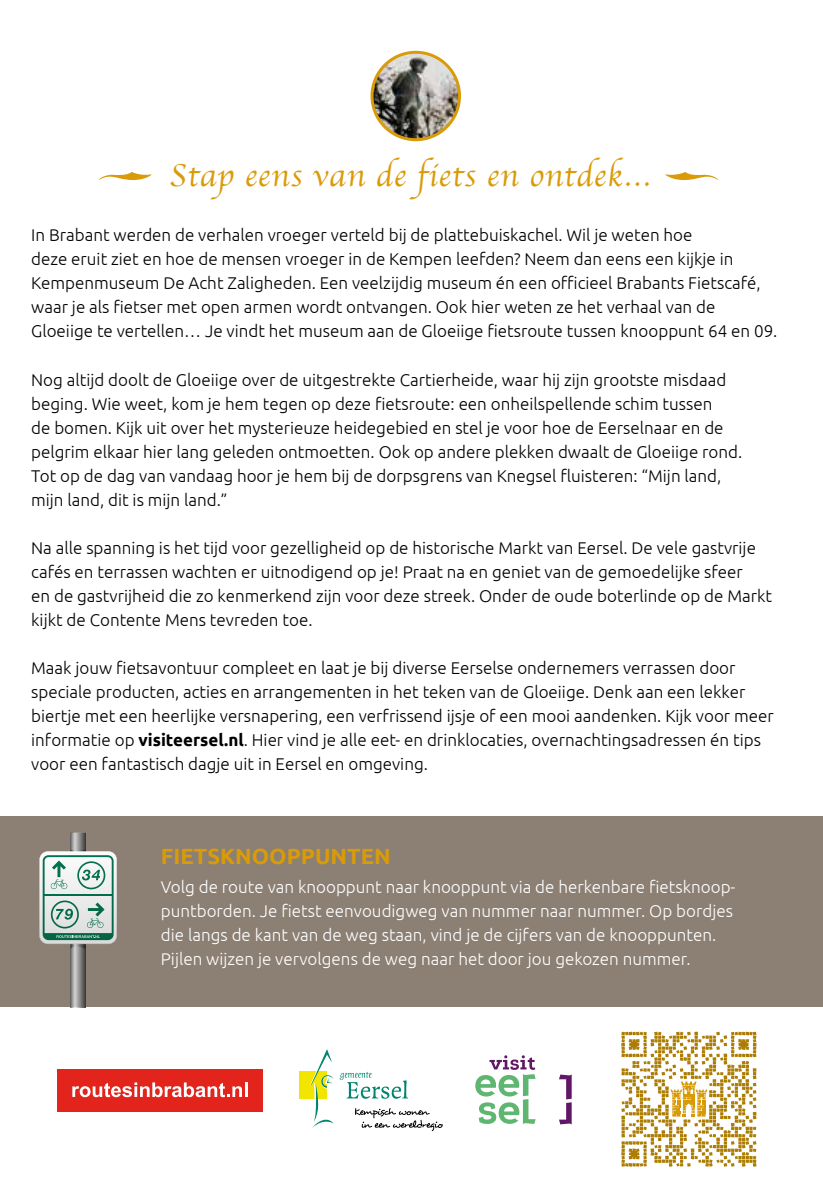
<style>
.page{position:relative;width:823px;height:1191px;background:#fff}
.page>*{position:absolute;margin:0;border:0;box-sizing:border-box;transform-origin:0 0}
.t1{font:33px "Apple Chancery";letter-spacing:.025em;color:#da9b09}
.t2{font:700 22px "Ubuntu";color:#da9b09}
.t3{font:300 17px/24px "Ubuntu";color:#000}
.t4{font:300 17px/24px "Ubuntu";color:#fff}
.s1{font-weight:700}
</style>
<div class="page">
<div style="left:0;top:816px;width:822px;height:191px;background:#8c7f73"></div>
<div style="left:71px;top:833px;width:15px;height:174px;background:#a8a8a8"></div>
<svg style="left:74px;top:833px;width:12px;height:174px"></svg>
<svg style="left:39px;top:849px;width:78px;height:100px"></svg>
<img style="left:372px;top:52px;width:87px;height:88px;border-radius:44px">
<div style="left:370px;top:51px;width:90px;height:90px;border:3px solid #da9b09;border-radius:50%"></div>
<svg style="left:475px;top:1055px;width:60px;height:69px"></svg>
<svg style="left:559px;top:1074px;width:12px;height:50px"></svg>
<div style="left:57px;top:1069px;width:205px;height:43px;background:#e2241c"></div>
<svg style="left:72px;top:1082px;width:175px;height:15px"></svg>
<svg style="left:621px;top:1031px;width:135px;height:135px"></svg>
<div style="left:299px;top:1070px;width:27px;height:28px;background:#f2e500"></div>
<svg style="left:307px;top:1049px;width:135px;height:82px"></svg>
<h1 class="t1" style="left:169px;top:149px;width:483px">Stap eens van de fiets en ontdek…</h1>
<p class="t3" style="left:31px;top:223px;width:747px">In Brabant werden de verhalen vroeger verteld bij de plattebuiskachel. Wil je weten hoe<br>deze eruit ziet en hoe de mensen vroeger in de Kempen leefden? Neem dan eens een kijkje in Kempenmuseum De Acht Zaligheden. Een veelzijdig museum én een officieel Brabants Fietscafé, waar je als fietser met open armen wordt ontvangen. Ook hier weten ze het verhaal van de Gloeiige te vertellen… Je vindt het museum aan de Gloeiige fietsroute tussen knooppunt 64 en 09.</p>
<p class="t3" style="left:31px;top:367px;width:712px">Nog altijd doolt de Gloeiige over de uitgestrekte Cartierheide, waar hij zijn grootste misdaad beging. Wie weet, kom je hem tegen op deze fietsroute: een onheilspellende schim tussen<br>de bomen. Kijk uit over het mysterieuze heidegebied en stel je voor hoe de Eerselnaar en de pelgrim elkaar hier lang geleden ontmoetten. Ook op andere plekken dwaalt de Gloeiige rond.<br>Tot op de dag van vandaag hoor je hem bij de dorpsgrens van Knegsel fluisteren: “Mijn land, mijn land, dit is mijn land.”</p>
<p class="t3" style="left:31px;top:535px;width:742px">Na alle spanning is het tijd voor gezelligheid op de historische Markt van Eersel. De vele gastvrije cafés en terrassen wachten er uitnodigend op je! Praat na en geniet van de gemoedelijke sfeer<br>en de gastvrijheid die zo kenmerkend zijn voor deze streek. Onder de oude boterlinde op de Markt kijkt de Contente Mens tevreden toe.</p>
<p class="t3" style="left:31px;top:655px;width:743px">Maak jouw fietsavontuur compleet en laat je bij diverse Eerselse ondernemers verrassen door speciale producten, acties en arrangementen in het teken van de Gloeiige. Denk aan een lekker biertje met een heerlijke versnapering, een verfrissend ijsje of een mooi aandenken. Kijk voor meer informatie op <span class="s1">visiteersel.nl</span>. Hier vind je alle eet- en drinklocaties, overnachtingsadressen én tips voor een fantastisch dagje uit in Eersel en omgeving.</p>
<p class="t2" style="left:161px;top:842px;width:231px">FIETSKNOOPPUNTEN</p>
<p class="t4" style="left:161px;top:874px;width:575px">Volg de route van knooppunt naar knooppunt via de herkenbare fietsknoop&shy;puntborden. Je fietst eenvoudigweg van nummer naar nummer. Op bordjes die langs de kant van de weg staan, vind je de cijfers van de knooppunten.<br>Pijlen wijzen je vervolgens de weg naar het door jou gekozen nummer.</p>
</div>
